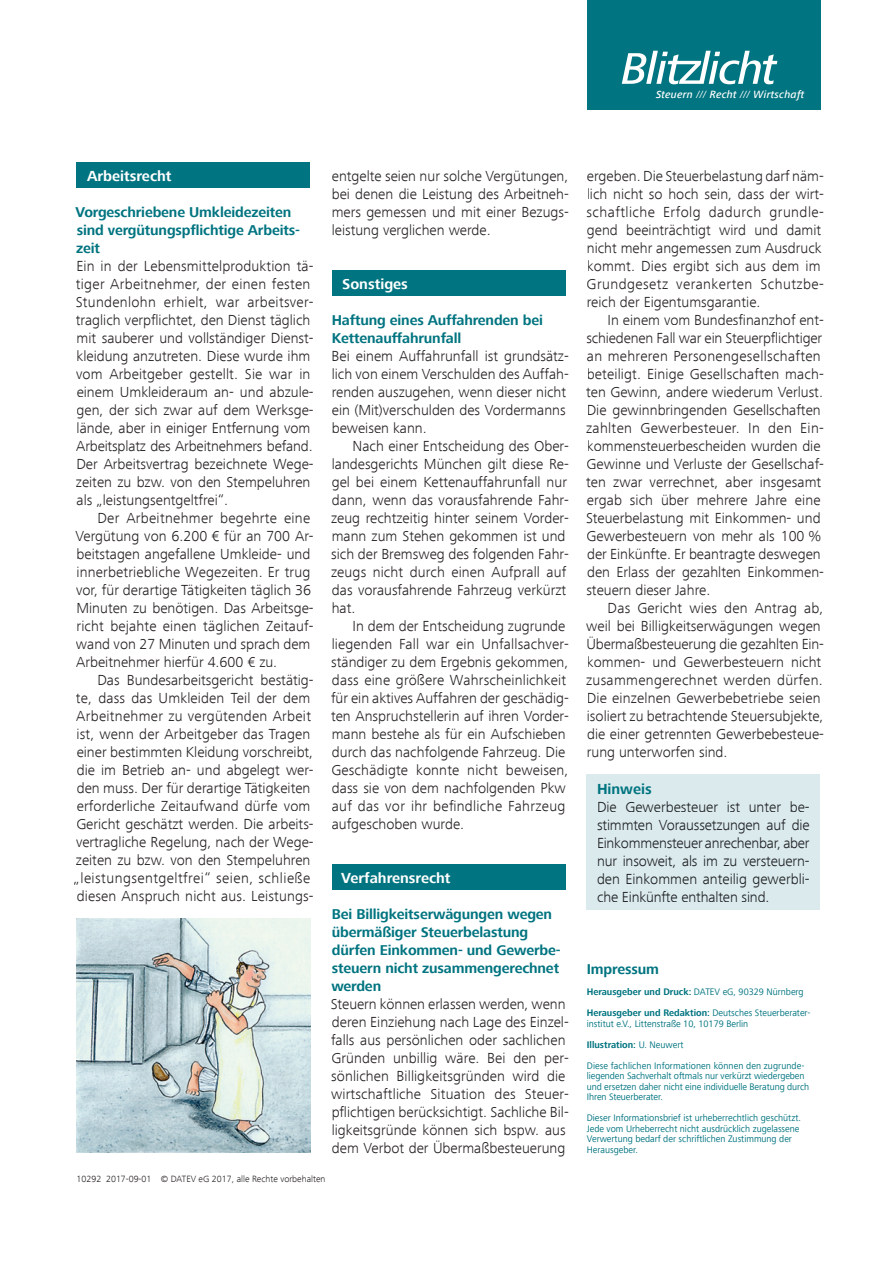
<style>
.page{position:relative;width:893px;height:1263px;background:#fff}
.page>*{position:absolute;margin:0;border:0;box-sizing:border-box;transform-origin:0 0}
.t1{font:300 15px/18px "Frutiger Next Com";color:#231f20}
.t2{font:300 15px/18px "Frutiger Next Com";letter-spacing:-.01em;color:#1a1c1f;text-align:justify}
.t3{font:700 15px "Frutiger Next Com";color:#fff}
.t4{font:700 15px "Frutiger Next Com";color:#007480}
.t5{font:700 14.7px/18px "Frutiger Next Com";letter-spacing:-.01em;color:#007480}
.t6{font:italic 500 10.8px "Frutiger Next Com";letter-spacing:.02em;color:#fff}
.t7{font:9.75px/10.5px "Frutiger Next Com";color:#007480;scale:.96 1}
.t8{font:700 9.75px/21px "Frutiger Next Com";color:#007480;scale:.96 1}
.t9{font:300 9.3px "Frutiger Next Com";color:#231f20}
.s1{font-weight:400}
.s2{font-weight:700}
</style>
<div class="page">
<div style="left:587px;top:0;width:234px;height:110px;background:#007480"></div>
<svg style="left:622px;top:51px;width:155px;height:33px"></svg>
<div style="left:332px;top:271px;width:234px;height:25px;background:#007480"></div>
<div style="left:332px;top:865px;width:234px;height:25px;background:#007480"></div>
<div style="left:586px;top:774px;width:234px;height:136px;background:#dbeaed"></div>
<div style="left:77px;top:163px;width:233px;height:25px;background:#007480"></div>
<img style="left:77px;top:919px;width:234px;height:233px">
<p class="t6" style="left:656px;top:88px;width:150px">Steuern <span class="s1">///</span> Recht <span class="s1">///</span> Wirtschaft</p>
<p class="t3" style="left:87px;top:167px;width:86px">Arbeitsrecht</p>
<p class="t5" style="left:76px;top:203px;width:226px">Vorgeschriebene Umkleidezeiten sind vergütungspflichtige Arbeits&shy;zeit</p>
<p class="t1" style="left:76px;top:257px;width:239px">Ein in der Lebensmittelproduktion tä&shy;tiger Arbeitnehmer, der einen festen Stundenlohn erhielt, war arbeitsver&shy;traglich verpflichtet, den Dienst täglich mit sauberer und vollständiger Dienst&shy;kleidung anzutreten. Diese wurde ihm vom Arbeitgeber gestellt. Sie war in einem Umkleideraum an- und abzule&shy;gen, der sich zwar auf dem Werksge&shy;lände, aber in einiger Entfernung vom Arbeitsplatz des Arbeitnehmers befand.<br>Der Arbeitsvertrag bezeichnete Wege&shy;zeiten zu bzw. von den Stempeluhren als „leistungsentgeltfrei“.</p>
<p class="t1" style="left:75px;top:509px;width:240px;text-indent:22px">Der Arbeitnehmer begehrte eine Vergütung von 6.200 € für an 700 Ar&shy;beitstagen angefallene Umkleide- und innerbetriebliche Wegezeiten. Er trug vor, für derartige Tätigkeiten täglich 36<br>Minuten zu benötigen. Das Arbeitsge&shy;richt bejahte einen täglichen Zeitauf&shy;wand von 27 Minuten und sprach dem Arbeitnehmer hierfür 4.600 € zu.</p>
<p class="t1" style="left:74px;top:671px;width:242px;text-indent:24px">Das Bundesarbeitsgericht bestätig&shy;te, dass das Umkleiden Teil der dem Arbeitnehmer zu vergütenden Arbeit ist, wenn der Arbeitgeber das Tragen einer bestimmten Kleidung vorschreibt, die im Betrieb an- und abgelegt wer&shy;den muss. Der für derartige Tätigkeiten erforderliche Zeitaufwand dürfe vom Gericht geschätzt werden. Die arbeits&shy;vertragliche Regelung, nach der Wege&shy;zeiten zu bzw. von den Stempeluhren „leistungsentgeltfrei“ seien, schließe diesen Anspruch nicht aus. Leistungs-</p>
<p class="t1" style="left:332px;top:167px;width:239px;text-align:justify">entgelte seien nur solche Vergütungen, bei denen die Leistung des Arbeitneh&shy;mers gemessen und mit einer Bezugs&shy;leistung verglichen werde.</p>
<p class="t3" style="left:342px;top:275px;width:67px">Sonstiges</p>
<p class="t5" style="left:332px;top:311px;width:213px">Haftung eines Auffahrenden bei<br>Kettenauffahrunfall</p>
<p class="t1" style="left:332px;top:347px;width:239px">Bei einem Auffahrunfall ist grundsätz&shy;lich von einem Verschulden des Auffah - renden auszugehen, wenn dieser nicht ein (Mit)verschulden des Vordermanns beweisen kann.</p>
<p class="t1" style="left:331px;top:437px;width:239px;text-indent:21px">Nach einer Entscheidung des Ober&shy;landesgerichts München gilt diese Re&shy;gel bei einem Kettenauffahrunfall nur dann, wenn das vorausfahrende Fahr&shy;zeug rechtzeitig hinter seinem Vorder&shy;mann zum Stehen gekommen ist und sich der Bremsweg des folgenden Fahr&shy;zeugs nicht durch einen Aufprall auf das vorausfahrende Fahrzeug verkürzt hat.</p>
<p class="t1" style="left:331px;top:617px;width:239px;text-indent:22px">In dem der Entscheidung zugrunde liegenden Fall war ein Unfallsachver&shy;ständiger zu dem Ergebnis gekommen, dass eine größere Wahrscheinlichkeit für ein aktives Auffahren der geschädig&shy;ten Anspruchstellerin auf ihren Vorder&shy;mann bestehe als für ein Aufschieben durch das nachfolgende Fahrzeug. Die Geschädigte konnte nicht beweisen, dass sie von dem nachfolgenden Pkw auf das vor ihr befindliche Fahrzeug aufgeschoben wurde.</p>
<p class="t3" style="left:341px;top:869px;width:111px">Verfahrensrecht</p>
<p class="t5" style="left:331px;top:905px;width:231px">Bei Billigkeitserwägungen wegen übermäßiger Steuerbelastung dürfen Einkommen- und Gewerbe&shy;steuern nicht zusammengerechnet werden</p>
<p class="t1" style="left:331px;top:995px;width:239px">Steuern können erlassen werden, wenn deren Einziehung nach Lage des Einzel - falls aus persönlichen oder sachlichen Gründen unbillig wäre. Bei den per&shy;sönlichen Billigkeitsgründen wird die wirtschaftliche Situation des Steuer&shy;pflichtigen berücksichtigt. Sachliche Bil&shy;ligkeitsgründe können sich bspw. aus dem Verbot der Übermaßbesteuerung</p>
<p class="t9" style="left:77px;top:1174px;width:250px">10292 2017-09-01 © DATEV eG 2017, alle Rechte vorbehalten</p>
<p class="t1" style="left:586px;top:167px;width:239px">ergeben. Die Steuerbelastung darf näm&shy;lich nicht so hoch sein, dass der wirt&shy;schaftliche Erfolg dadurch grundle&shy;gend beeinträchtigt wird und damit nicht mehr angemessen zum Ausdruck kommt. Dies ergibt sich aus dem im Grundgesetz verankerten Schutzbe&shy;reich der Eigentumsgarantie.</p>
<p class="t1" style="left:586px;top:311px;width:239px;text-indent:22px">In einem vom Bundesfinanzhof ent&shy;schiedenen Fall war ein Steuerpflich tiger an mehreren Personengesellschaften beteiligt. Einige Gesellschaften mach&shy;ten Gewinn, andere wiederum Verlust.<br>Die gewinnbringenden Gesellschaften zahlten Gewerbesteuer. In den Ein&shy;kommensteuerbescheiden wurden die Gewinne und Verluste der Gesellschaf&shy;ten zwar verrechnet, aber insgesamt ergab sich über mehrere Jahre eine Steuerbelastung mit Einkommen- und Gewerbesteuern von mehr als 100 % der Einkünfte. Er beantragte deswegen den Erlass der gezahlten Einkommen&shy;steuern dieser Jahre.</p>
<p class="t1" style="left:586px;top:599px;width:239px;text-indent:21px">Das Gericht wies den Antrag ab, weil bei Billigkeitserwägungen wegen Übermaßbesteuerung die gezahlten Ein&shy;kommen- und Gewerbesteuern nicht zusammengerechnet werden dürfen.<br>Die einzelnen Gewerbebetriebe seien isoliert zu betrachtende Steuersubjekte, die einer getrennten Gewerbebesteue&shy;rung unterworfen sind.</p>
<p class="t4" style="left:597px;top:780px;width:56px">Hinweis</p>
<p class="t2" style="left:597px;top:798px;width:214px">Die Gewerbesteuer ist unter be&shy;stimmten Voraussetzungen auf die Einkommensteuer anrechenbar, aber nur insoweit, als im zu versteuern&shy;den Einkommen anteilig gewerbli&shy;che Einkünfte enthalten sind.</p>
<p class="t5" style="left:587px;top:960px;width:74px">Impressum</p>
<p class="t8" style="left:587px;top:981px;width:235px">Herausgeber und Druck: <span class="s1">DATEV eG, 90329 Nürnberg<br></span>Herausgeber und Redaktion: <span class="s1">Deutsches Steuerberater-</span></p>
<p class="t7" style="left:587px;top:1013px;width:228px;line-height:21px">institut e.V., Littenstraße 10, 10179 Berlin<br><span class="s2">Illustration:</span> U. Neuwert<br>Diese fachlichen Informationen können den zugrunde-</p>
<p class="t7" style="left:587px;top:1070px;width:233px">liegenden Sachverhalt oftmals nur verkürzt wiedergeben und ersetzen daher nicht eine individuelle Beratung durch<br>Ihren Steuerberater.</p>
<p class="t7" style="left:587px;top:1112px;width:225px">Dieser Informationsbrief ist urheberrechtlich geschützt.<br>Jede vom Urheberrecht nicht ausdrücklich zugelassene Verwertung bedarf der schriftlichen Zustimmung der Herausgeber.</p>
</div>
